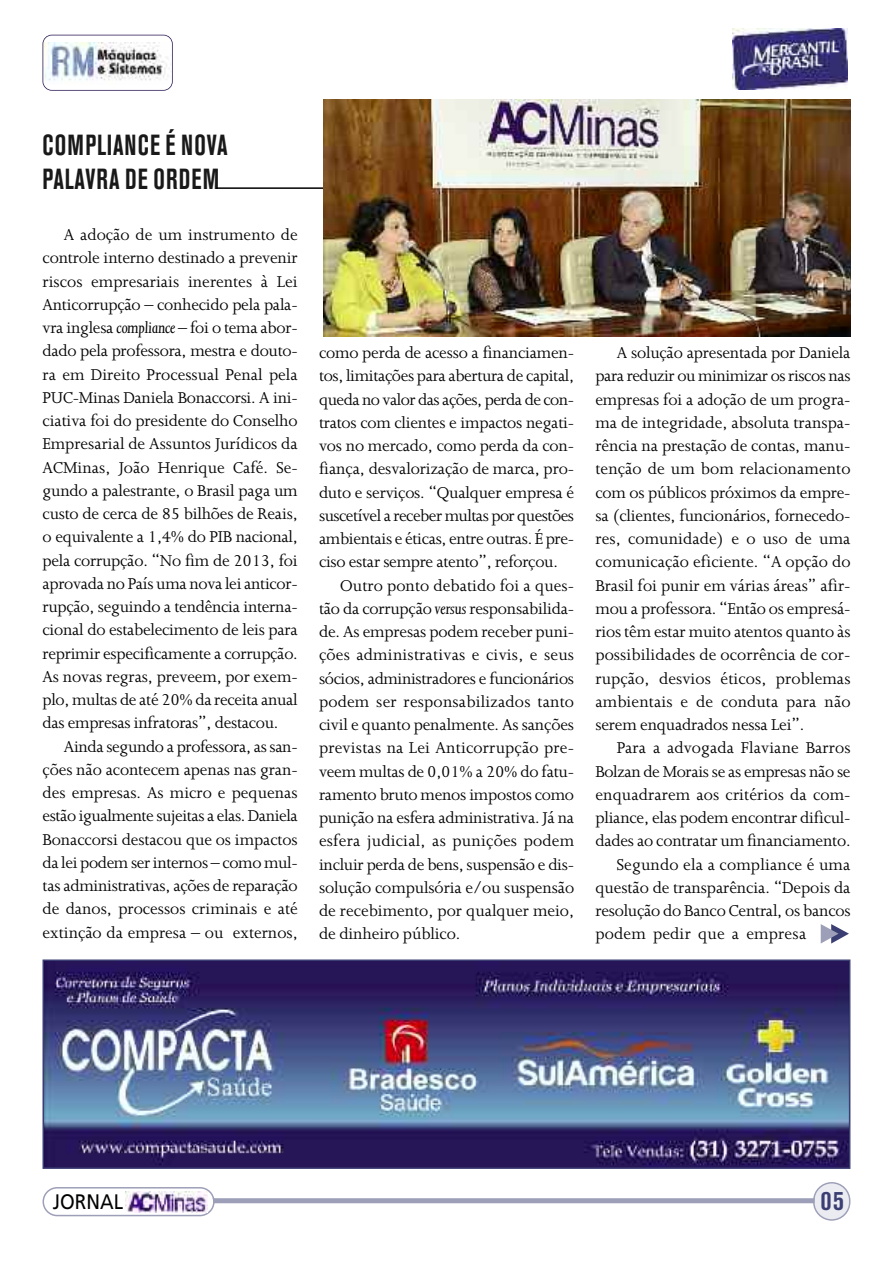
<style>
.page{position:relative;width:893px;height:1263px;background:#fff}
.page>*{position:absolute;margin:0;border:0;box-sizing:border-box;transform-origin:0 0}
.t1{font:700 condensed 28.8px/34.5px "Akzidenz Grotesk BE";letter-spacing:.045em;color:#191919;scale:.83 1}
.t2{font:700 condensed 27px "Akzidenz Grotesk BE";color:#3a3e72}
.t3{font:21px "Frutiger";color:#000;scale:.9 1}
.t4{font:18px/23.2px "Joanna";letter-spacing:-.01em;color:#000;text-align:justify}
.t5{font:18px "Joanna";letter-spacing:.01em;color:#000}
.t6{font:18px "Joanna";letter-spacing:-.03em;color:#000}
.s1{font-style:italic}
</style>
<div class="page">
<div style="left:52px;top:1198px;width:770px;height:5px;background:#9d9fb8;border-radius:3px"></div>
<svg style="left:813px;top:1182px;width:37px;height:39px"></svg>
<svg style="left:43px;top:1187px;width:172px;height:29px"></svg>
<img style="left:125px;top:1192px;width:83px;height:20px">
<img style="left:46px;top:43px;width:124px;height:38px">
<div style="left:43px;top:35px;width:130px;height:56px;border:2px solid #271652;border-radius:9px"></div>
<img style="left:732px;top:28px;width:115px;height:62px">
<img style="left:46px;top:962px;width:801px;height:204px">
<div style="left:43px;top:959px;width:807px;height:210px;border:2px solid #3a3e72"></div>
<svg style="left:821px;top:924px;width:28px;height:19px"></svg>
<hr style="left:216px;top:187px;width:125px;height:2px;background:#000">
<img style="left:324px;top:99px;width:526px;height:237px">
<h1 class="t1" style="left:43px;top:130px;width:225px">COMPLIANCE É NOVA<br>PALAVRA DE ORDEM</h1>
<p class="t4" style="left:43px;top:224px;width:257px;text-indent:21px">A adoção de um instrumento de controle interno destinado a prevenir riscos empresariais inerentes à Lei Anticorrupção – conhecido pela pala&shy;vra inglesa <span class="s1">compliance</span> – foi o tema abor&shy;dado pela professora, mestra e douto&shy;ra em Direito Processual Penal pela PUC-Minas Daniela Bonaccorsi. A ini&shy;ciativa foi do presidente do Conselho Empresarial de Assuntos Jurídicos da ACMinas, João Henrique Café. Se&shy;gundo a palestrante, o Brasil paga um custo de cerca de 85 bilhões de Reais, o equivalente a 1,4% do PIB nacional, pela corrupção. “No fim de 2013, foi aprovada no País uma nova lei anticor&shy;rupção, seguindo a tendência interna&shy;cional do estabelecimento de leis para reprimir especificamente a corrupção.<br>As novas regras, preveem, por exem&shy;plo, multas de até 20% da receita anual das empresas infratoras”, destacou.</p>
<p class="t4" style="left:43px;top:736px;width:257px;text-indent:21px">Ainda segundo a professora, as san&shy;ções não acontecem apenas nas gran&shy;des empresas. As micro e pequenas estão igualmente sujeitas a elas. Daniela Bonaccorsi destacou que os impactos da lei podem ser internos – como mul&shy;tas administrativas, ações de reparação de danos, processos criminais e até extinção da empresa – ou externos,</p>
<p class="t4" style="left:319px;top:342px;width:257px">como perda de acesso a financiamen-</p>
<p class="t4" style="left:319px;top:366px;width:257px">tos, limitações para abertura de capital,</p>
<p class="t6" style="left:319px;top:392px;width:257px">queda no valor das ações, perda de con-</p>
<p class="t4" style="left:319px;top:412px;width:257px">tratos com clientes e impactos negati-</p>
<p class="t4" style="left:319px;top:435px;width:257px">vos no mercado, como perda da con-</p>
<p class="t4" style="left:319px;top:459px;width:257px">fiança, desvalorização de marca, pro-</p>
<p class="t4" style="left:319px;top:482px;width:257px">duto e serviços. “Qualquer empresa é</p>
<p class="t6" style="left:319px;top:509px;width:257px">suscetível a receber multas por questões</p>
<p class="t4" style="left:319px;top:528px;width:257px">ambientais e éticas, entre outras. É pre-</p>
<p class="t4" style="left:319px;top:552px;width:240px">ciso estar sempre atento”, reforçou.</p>
<p class="t4" style="left:340px;top:575px;width:235px">Outro ponto debatido foi a ques-</p>
<p class="t4" style="left:319px;top:598px;width:257px">tão da corrupção <span class="s1">versus</span> responsabilida-</p>
<p class="t4" style="left:319px;top:621px;width:257px">de. As empresas podem receber puni-</p>
<p class="t5" style="left:319px;top:648px;width:257px">ções administrativas e civis, e seus</p>
<p class="t4" style="left:319px;top:668px;width:257px">sócios, administradores e funcionários</p>
<p class="t5" style="left:319px;top:695px;width:257px">podem ser responsabilizados tanto</p>
<p class="t4" style="left:319px;top:714px;width:257px">civil e quanto penalmente. As sanções</p>
<p class="t5" style="left:319px;top:741px;width:257px">previstas na Lei Anticorrupção pre-</p>
<p class="t4" style="left:319px;top:761px;width:257px">veem multas de 0,01% a 20% do fatu-</p>
<p class="t4" style="left:319px;top:784px;width:257px">ramento bruto menos impostos como</p>
<p class="t4" style="left:319px;top:807px;width:257px">punição na esfera administrativa. Já na</p>
<p class="t5" style="left:319px;top:834px;width:257px">esfera judicial, as punições podem</p>
<p class="t4" style="left:319px;top:854px;width:257px">incluir perda de bens, suspensão e dis-</p>
<p class="t4" style="left:319px;top:877px;width:257px">solução compulsória e/ou suspensão</p>
<p class="t4" style="left:319px;top:900px;width:257px">de recebimento, por qualquer meio,</p>
<p class="t4" style="left:319px;top:924px;width:143px">de dinheiro público.</p>
<p class="t4" style="left:595px;top:342px;width:257px;text-indent:21px">A solução apresentada por Daniela para reduzir ou minimizar os riscos nas empresas foi a adoção de um progra&shy;ma de integridade, absoluta transpa&shy;rência na prestação de contas, manu&shy;tenção de um bom relacionamento com os públicos próximos da empre&shy;sa (clientes, funcionários, fornecedo&shy;res, comunidade) e o uso de uma comunicação eficiente. “A opção do Brasil foi punir em várias áreas” afir&shy;mou a professora. “Então os empresá&shy;rios têm estar muito atentos quanto às possibilidades de ocorrência de cor&shy;rupção, desvios éticos, problemas ambientais e de conduta para não serem enquadrados nessa Lei”.</p>
<p class="t4" style="left:617px;top:738px;width:235px">Para a advogada Flaviane Barros</p>
<p class="t4" style="left:595px;top:761px;width:257px">Bolzan de Morais se as empresas não se</p>
<p class="t4" style="left:595px;top:784px;width:257px">enquadrarem aos critérios da com-</p>
<p class="t4" style="left:595px;top:807px;width:257px">pliance, elas podem encontrar dificul-</p>
<p class="t4" style="left:595px;top:831px;width:257px">dades ao contratar um financiamento.</p>
<p class="t5" style="left:617px;top:857px;width:235px">Segundo ela a compliance é uma</p>
<p class="t4" style="left:595px;top:877px;width:257px">questão de transparência. “Depois da</p>
<p class="t4" style="left:595px;top:900px;width:257px">resolução do Banco Central, os bancos</p>
<p class="t5" style="left:595px;top:927px;width:212px">podem pedir que a empresa</p>
<p class="t3" style="left:53px;top:1193px;width:80px">JORNAL</p>
<h2 class="t2" style="left:821px;top:1191px;width:25px">05</h2>
</div>
